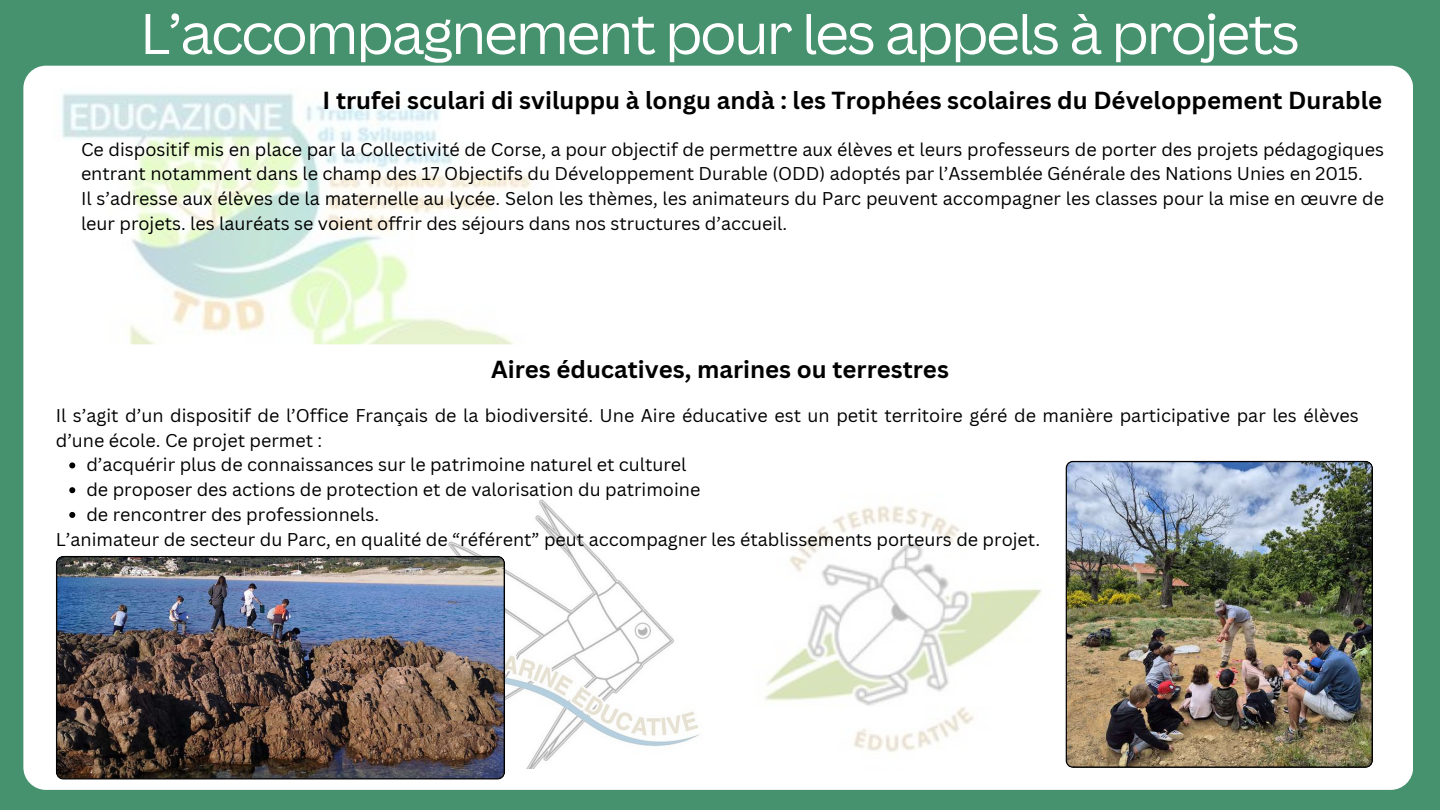
<style>
.page{position:relative;width:1440px;height:810px;background:#46916e}
.page>*{position:absolute;margin:0;border:0;box-sizing:border-box;transform-origin:0 0}
.t1{font:56px "Canva Sans Display";letter-spacing:-.025em;color:#fff}
.t2{font:700 24px "Canva Sans";color:#000}
.t3{font:18px/24.8px "Canva Sans";color:#000}
</style>
<div class="page">
<div style="left:23px;top:66px;width:1389px;height:724px;background:#fff;border-radius:23px"></div>
<img style="left:411px;top:499px;width:289px;height:269px">
<img style="left:765px;top:505px;width:277px;height:247px">
<img style="left:1065px;top:461px;width:308px;height:307px">
<img style="left:53px;top:87px;width:517px;height:257px;border-radius:11px">
<img style="left:56px;top:556px;width:449px;height:224px">
<svg style="left:69px;top:462px;width:6px;height:6px"></svg>
<svg style="left:69px;top:487px;width:6px;height:6px"></svg>
<svg style="left:69px;top:512px;width:6px;height:6px"></svg>
<h1 class="t1" style="left:141px;top:-6px;width:1160px">L’accompagnement pour les appels à projets</h1>
<h2 class="t2" style="left:323px;top:84px;width:1061px">I trufei sculari di sviluppu à longu andà : les Trophées scolaires du Développement Durable</h2>
<p class="t3" style="left:81px;top:136px;width:1305px">Ce dispositif mis en place par la Collectivité de Corse, a pour objectif de permettre aux élèves et leurs professeurs de porter des projets pédagogiques entrant notamment dans le champ des 17 Objectifs du Développement Durable (ODD) adoptés par l’Assemblée Générale des Nations Unies en 2015.<br>Il s’adresse aux élèves de la maternelle au lycée. Selon les thèmes, les animateurs du Parc peuvent accompagner les classes pour la mise en œuvre de leur projets. les lauréats se voient offrir des séjours dans nos structures d’accueil.</p>
<h2 class="t2" style="left:491px;top:353px;width:459px">Aires éducatives, marines ou terrestres</h2>
<p class="t3" style="left:56px;top:403px;width:1305px">Il s’agit d’un dispositif de l’Office Français de la biodiversité. Une Aire éducative est un petit territoire géré de manière participative par les élèves</p>
<p class="t3" style="left:56px;top:427px;width:268px">d’une école. Ce projet permet :</p>
<p class="t3" style="left:86px;top:452px;width:602px">d’acquérir plus de connaissances sur le patrimoine naturel et culturel</p>
<p class="t3" style="left:86px;top:477px;width:615px">de proposer des actions de protection et de valorisation du patrimoine</p>
<p class="t3" style="left:86px;top:502px;width:294px">de rencontrer des professionnels.</p>
<p class="t3" style="left:56px;top:526px;width:986px">L’animateur de secteur du Parc, en qualité de “référent” peut accompagner les établissements porteurs de projet.</p>
</div>
